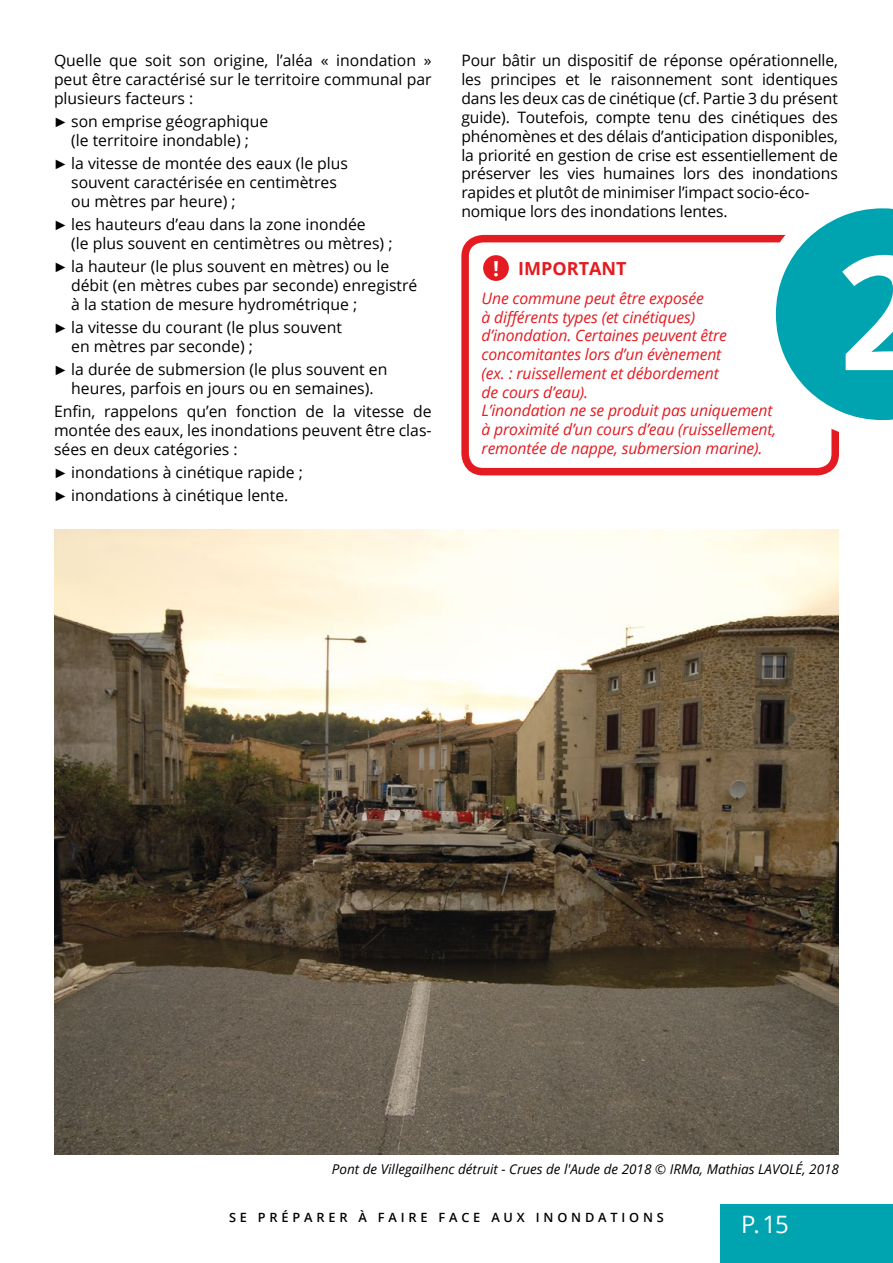
<style>
.page{position:relative;width:893px;height:1263px;background:#fff}
.page>*{position:absolute;margin:0;border:0;box-sizing:border-box;transform-origin:0 0}
.t1{font:24px "Open Sans";color:#fff}
.t2{font:700 18px "Open Sans";color:#e41b21}
.t3{font:15.75px/18.9px "Open Sans";color:#000}
.t4{font:italic 15.75px/18.8px "Open Sans";letter-spacing:-.01em;color:#e41b21}
.t5{font:italic 13.5px "Open Sans";color:#000}
.t6{font:600 12.75px "Open Sans";letter-spacing:.3em;color:#000}
.s1{font-family:"FF Dingbests";font-size:19.5px}
</style>
<div class="page">
<svg style="left:483px;top:255px;width:26px;height:26px"></svg>
<div style="left:461px;top:235px;width:378px;height:240px;border:8px solid #e41b21;border-radius:18px"></div>
<img style="left:54px;top:529px;width:785px;height:625px">
<div style="left:720px;top:1204px;width:173px;height:59px;background:#00a4b0"></div>
<svg style="left:757px;top:208px;width:136px;height:232px"></svg>
<p class="t3" style="left:54px;top:50px;width:379px;text-align:justify">Quelle que soit son origine, l’aléa « inondation » peut être caractérisé sur le territoire communal par plusieurs facteurs :</p>
<p class="t3" style="left:54px;top:111px;width:216px;text-align:center"><span class="s1">&gt;</span> son emprise géographique (le territoire inondable) ;</p>
<p class="t3" style="left:71px;top:153px;width:278px;text-indent:-17px"><span class="s1">&gt;</span> la vitesse de montée des eaux (le plus souvent caractérisée en centimètres ou mètres par heure) ;</p>
<p class="t3" style="left:71px;top:214px;width:323px;text-indent:-17px"><span class="s1">&gt;</span> les hauteurs d’eau dans la zone inondée<br>(le plus souvent en centimètres ou mètres) ;</p>
<p class="t3" style="left:71px;top:256px;width:348px;text-indent:-17px"><span class="s1">&gt;</span> la hauteur (le plus souvent en mètres) ou le débit (en mètres cubes par seconde) enregistré à la station de mesure hydrométrique ;</p>
<p class="t3" style="left:71px;top:317px;width:272px;text-indent:-17px"><span class="s1">&gt;</span> la vitesse du courant (le plus souvent en mètres par seconde) ;</p>
<p class="t3" style="left:54px;top:359px;width:335px;text-align:center"><span class="s1">&gt;</span> la durée de submersion (le plus souvent en heures, parfois en jours ou en semaines).</p>
<p class="t3" style="left:54px;top:402px;width:379px;text-align:justify">Enfin, rappelons qu’en fonction de la vitesse de montée des eaux, les inondations peuvent être clas&shy;sées en deux catégories :</p>
<p class="t3" style="left:54px;top:460px;width:250px;line-height:23.1px"><span class="s1">&gt;</span> inondations à cinétique rapide ; <span class="s1">&gt;</span> inondations à cinétique lente.</p>
<p class="t3" style="left:461px;top:50px;width:378px">Pour bâtir un dispositif de réponse opérationnelle, les principes et le raisonnement sont identiques dans les deux cas de cinétique (cf. Partie 3 du présent guide). Toutefois, compte tenu des cinétiques des phénomènes et des délais d’anticipation disponibles, la priorité en gestion de crise est essentiellement de préserver les vies humaines lors des inondations rapides et plutôt de minimiser l’impact socio-éco&shy;nomique lors des inondations lentes.</p>
<p class="t2" style="left:518px;top:256px;width:110px">IMPORTANT</p>
<p class="t4" style="left:482px;top:288px;width:296px">Une commune peut être exposée<br>à différents types (et cinétiques) d’inondation. Certaines peuvent être concomitantes lors d’un évènement<br>(ex. : ruissellement et débordement<br>de cours d’eau).<br>L’inondation ne se produit pas uniquement à proximité d’un cours d’eau (ruissellement, remontée de nappe, submersion marine).</p>
<p class="t5" style="left:332px;top:1160px;width:509px">Pont de Villegailhenc détruit - Crues de l'Aude de 2018 © IRMa, Mathias LAVOLÉ, 2018</p>
<p class="t6" style="left:229px;top:1209px;width:436px">SE PRÉPARER À FAIRE FACE AUX INONDATIONS</p>
<h1 class="t1" style="left:741px;top:1208px;width:49px">P. 15</h1>
</div>
